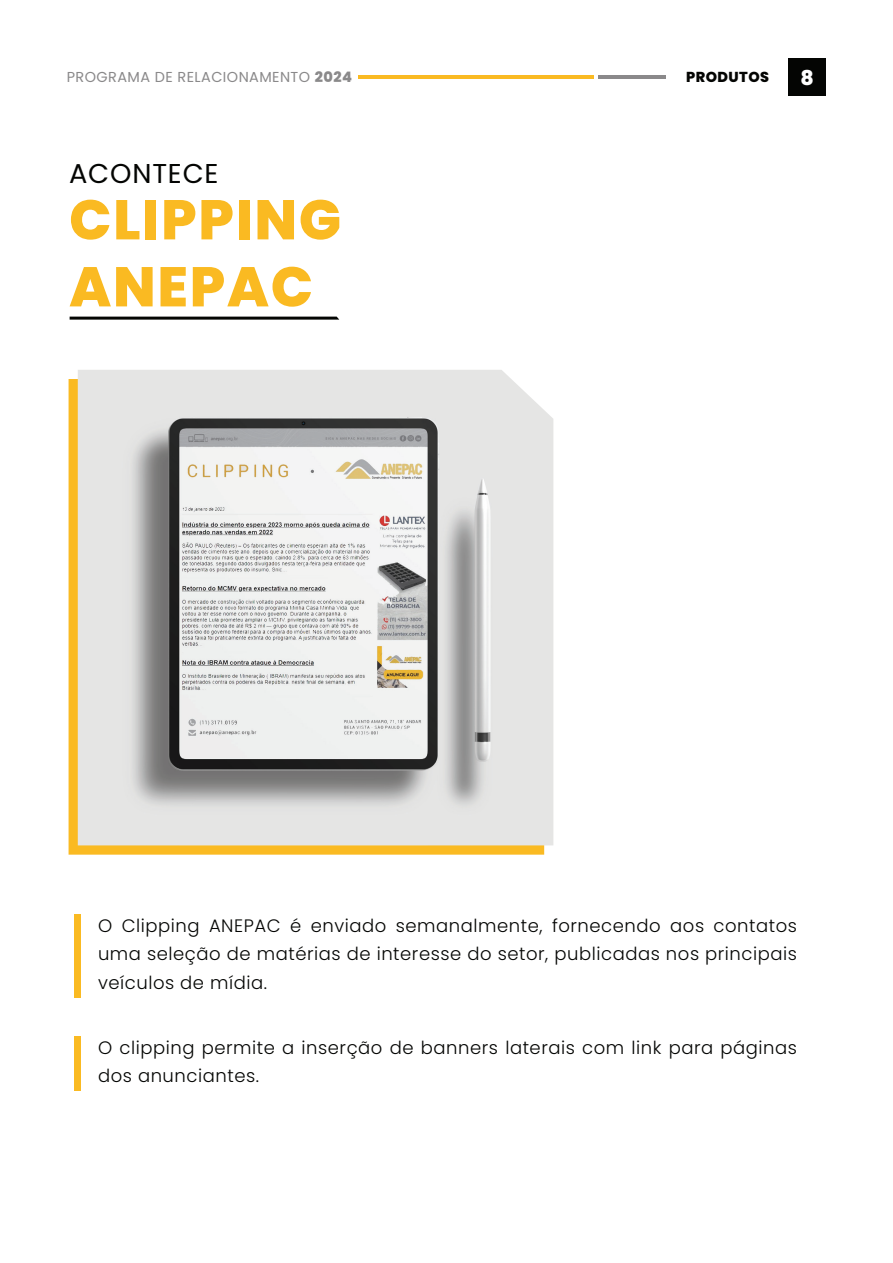
<style>
.page{position:relative;width:893px;height:1263px;background:#fff}
.page>*{position:absolute;margin:0;border:0;box-sizing:border-box;transform-origin:0 0}
.t1{font:800 55.8px/67.1px "Poppins";letter-spacing:.03em;color:#faba22}
.t2{font:27.3px "Poppins";letter-spacing:.03em;color:#040503}
.t3{font:800 20.4px "Poppins";color:#fff}
.t4{font:300 18px/28.5px "Poppins";letter-spacing:.03em;color:#040503;text-align:justify}
.t5{font:14.4px "Poppins";letter-spacing:.03em;color:#8a898a}
.t6{font:800 14.4px "Poppins";letter-spacing:.03em;color:#040503}
.s1{font-weight:800}
</style>
<div class="page">
<hr style="left:358px;top:76px;width:236px;height:3px;background:#faba22">
<hr style="left:599px;top:76px;width:67px;height:3px;background:#8a898a">
<div style="left:789px;top:58px;width:37px;height:38px;background:#040503"></div>
<svg style="left:70px;top:317px;width:269px;height:3px"></svg>
<svg style="left:69px;top:379px;width:475px;height:476px;background:#f9bc2c"></svg>
<img style="left:78px;top:370px;width:475px;height:475px">
<div style="left:75px;top:914px;width:6px;height:83px;background:#faba22"></div>
<div style="left:75px;top:1036px;width:6px;height:55px;background:#faba22"></div>
<p class="t5" style="left:67px;top:69px;width:287px">PROGRAMA DE RELACIONAMENTO <span class="s1">2024</span></p>
<p class="t6" style="left:686px;top:69px;width:84px">PRODUTOS</p>
<p class="t3" style="left:800px;top:66px;width:15px">8</p>
<h2 class="t2" style="left:69px;top:158px;width:151px">ACONTECE</h2>
<h1 class="t1" style="left:69px;top:187px;width:273px">CLIPPING<br>ANEPAC</h1>
<p class="t4" style="left:98px;top:911px;width:701px">O Clipping ANEPAC é enviado semanalmente, fornecendo aos contatos uma seleção de matérias de interesse do setor, publicadas nos principais veículos de mídia.</p>
<p class="t4" style="left:98px;top:1033px;width:700px">O clipping permite a inserção de banners laterais com link para páginas dos anunciantes.</p>
</div>
